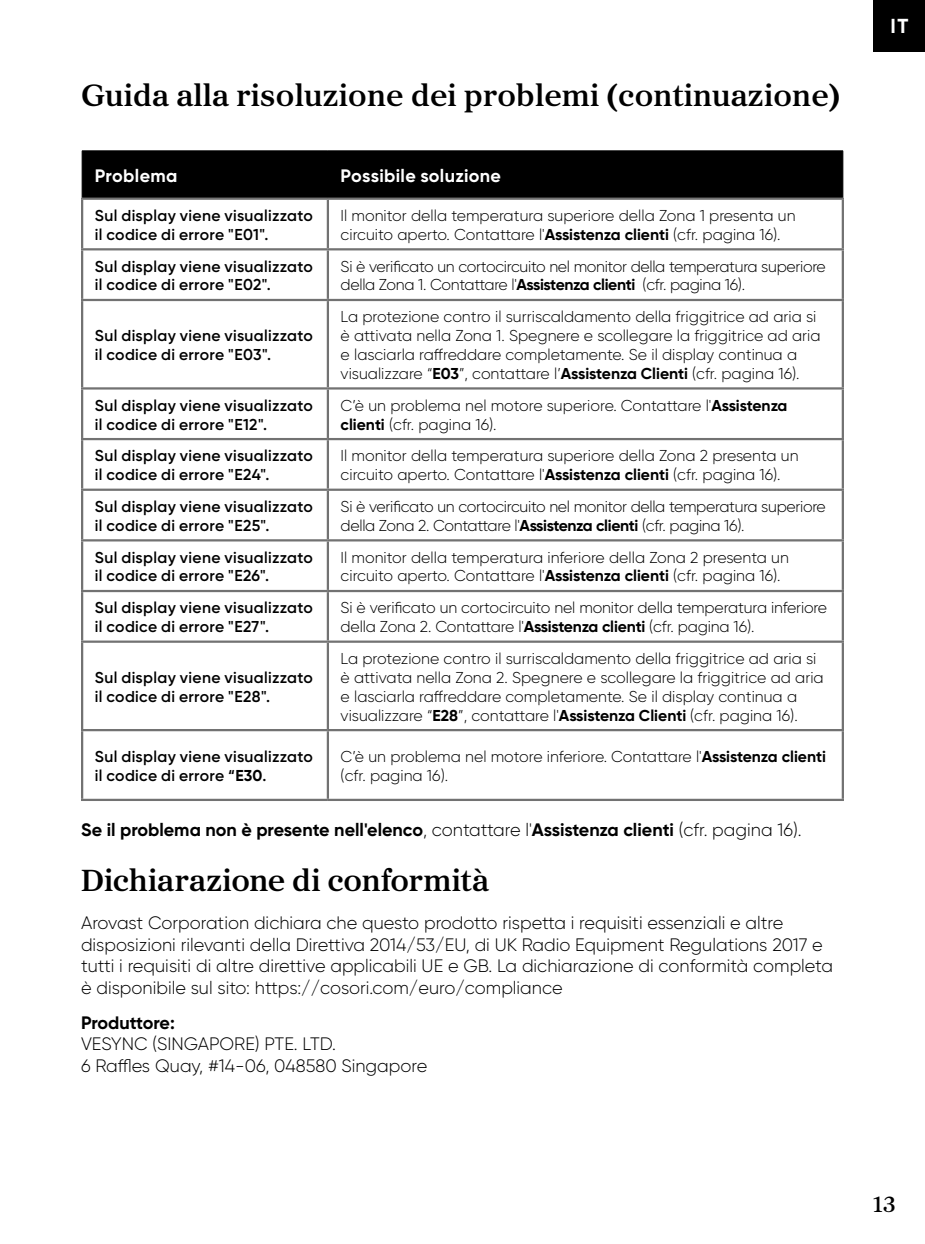
<style>
.page{position:relative;width:925px;height:1244px;background:#fff}
.page>*{position:absolute;margin:0;border:0;box-sizing:border-box;transform-origin:0 0}
.Section_Header{font:600 31.5px "Proxima Sera";letter-spacing:.01em;color:#000}
.t1{font:500 22.5px "Proxima Sera";color:#000}
.t2{font:700 20.25px "Gilroy";color:#fff}
.t3{font:300 18px/21.6px "Gilroy";color:#000}
.t4{font:700 18px "Gilroy";color:#000}
.t5{font:700 18px "Gilroy";letter-spacing:.015em;color:#fff}
.t6{font:300 15.75px/18.9px "Gilroy";color:#000}
.t7{font:600 15.75px/18.9px "Gilroy";letter-spacing:.02em;color:#000}
.t8{font:300 15.75px/18.9px "Gilroy";letter-spacing:-.02em;color:#000}
.s1{font-weight:700}
.s2{font-weight:300}
</style>
<div class="page">
<div style="left:874px;top:0;width:51px;height:51px;background:#000"></div>
<div style="left:83px;top:151px;width:759px;height:47px;background:#000"></div>
<hr style="left:82px;top:151px;width:1px;height:47px;background:#000">
<hr style="left:82px;top:150px;width:246px;height:1px;background:#000">
<hr style="left:328px;top:150px;width:515px;height:1px;background:#000">
<hr style="left:327px;top:151px;width:1px;height:47px;background:#000">
<hr style="left:842px;top:151px;width:1px;height:47px;background:#000">
<hr style="left:81px;top:299px;width:247px;height:2px;background:#727272">
<hr style="left:81px;top:387px;width:247px;height:2px;background:#727272">
<hr style="left:81px;top:539px;width:247px;height:2px;background:#727272">
<hr style="left:81px;top:590px;width:247px;height:2px;background:#727272">
<hr style="left:81px;top:640px;width:247px;height:3px;background:#727272">
<hr style="left:81px;top:729px;width:247px;height:2px;background:#727272">
<hr style="left:328px;top:299px;width:516px;height:2px;background:#727272">
<hr style="left:328px;top:387px;width:516px;height:2px;background:#727272">
<hr style="left:328px;top:539px;width:516px;height:2px;background:#727272">
<hr style="left:328px;top:590px;width:516px;height:2px;background:#727272">
<hr style="left:328px;top:640px;width:516px;height:3px;background:#727272">
<hr style="left:328px;top:729px;width:516px;height:2px;background:#727272">
<hr style="left:81px;top:198px;width:247px;height:2px;background:#727272">
<hr style="left:81px;top:200px;width:2px;height:48px;background:#727272">
<hr style="left:328px;top:198px;width:516px;height:2px;background:#727272">
<hr style="left:327px;top:200px;width:2px;height:48px;background:#727272">
<hr style="left:842px;top:200px;width:2px;height:48px;background:#727272">
<hr style="left:81px;top:248px;width:247px;height:2px;background:#727272">
<hr style="left:81px;top:250px;width:2px;height:49px;background:#727272">
<hr style="left:328px;top:248px;width:516px;height:2px;background:#727272">
<hr style="left:327px;top:250px;width:2px;height:49px;background:#727272">
<hr style="left:842px;top:250px;width:2px;height:49px;background:#727272">
<hr style="left:81px;top:301px;width:2px;height:86px;background:#727272">
<hr style="left:327px;top:301px;width:2px;height:86px;background:#727272">
<hr style="left:842px;top:301px;width:2px;height:86px;background:#727272">
<hr style="left:81px;top:389px;width:2px;height:49px;background:#727272">
<hr style="left:327px;top:389px;width:2px;height:49px;background:#727272">
<hr style="left:842px;top:389px;width:2px;height:49px;background:#727272">
<hr style="left:81px;top:438px;width:247px;height:2px;background:#727272">
<hr style="left:81px;top:440px;width:2px;height:48px;background:#727272">
<hr style="left:328px;top:438px;width:516px;height:2px;background:#727272">
<hr style="left:327px;top:440px;width:2px;height:48px;background:#727272">
<hr style="left:842px;top:440px;width:2px;height:48px;background:#727272">
<hr style="left:81px;top:488px;width:247px;height:3px;background:#727272">
<hr style="left:81px;top:491px;width:2px;height:48px;background:#727272">
<hr style="left:328px;top:488px;width:516px;height:3px;background:#727272">
<hr style="left:327px;top:491px;width:2px;height:48px;background:#727272">
<hr style="left:842px;top:491px;width:2px;height:48px;background:#727272">
<hr style="left:81px;top:541px;width:2px;height:49px;background:#727272">
<hr style="left:327px;top:541px;width:2px;height:49px;background:#727272">
<hr style="left:842px;top:541px;width:2px;height:49px;background:#727272">
<hr style="left:81px;top:592px;width:2px;height:48px;background:#727272">
<hr style="left:327px;top:592px;width:2px;height:48px;background:#727272">
<hr style="left:842px;top:592px;width:2px;height:48px;background:#727272">
<hr style="left:81px;top:643px;width:2px;height:86px;background:#727272">
<hr style="left:327px;top:643px;width:2px;height:86px;background:#727272">
<hr style="left:842px;top:643px;width:2px;height:86px;background:#727272">
<hr style="left:81px;top:731px;width:2px;height:68px;background:#727272">
<hr style="left:327px;top:731px;width:2px;height:68px;background:#727272">
<hr style="left:842px;top:731px;width:2px;height:68px;background:#727272">
<hr style="left:81px;top:799px;width:247px;height:2px;background:#727272">
<hr style="left:328px;top:799px;width:516px;height:2px;background:#727272">
<p class="Section_Header" style="left:81px;top:70px;width:760px">Guida alla risoluzione dei problemi (continuazione)</p>
<p class="t5" style="left:95px;top:164px;width:84px">Problema</p>
<p class="t5" style="left:341px;top:164px;width:162px">Possibile soluzione</p>
<p class="t7" style="left:95px;top:206px;width:219px">Sul display viene visualizzato il codice di errore "E01".</p>
<p class="t6" style="left:341px;top:206px;width:456px">Il monitor della temperatura superiore della Zona 1 presenta un circuito aperto. Contattare l'<span class="s1">Assistenza clienti</span> (cfr. pagina 16).</p>
<p class="t7" style="left:95px;top:256px;width:219px">Sul display viene visualizzato il codice di errore "E02".</p>
<p class="t8" style="left:341px;top:256px;width:487px">Si è verificato un cortocircuito nel monitor della temperatura superiore della Zona 1. Contattare l'<span class="s1">Assistenza clienti</span> (cfr. pagina 16).</p>
<p class="t7" style="left:95px;top:326px;width:219px">Sul display viene visualizzato il codice di errore "E03".</p>
<p class="t6" style="left:341px;top:307px;width:481px">La protezione contro il surriscaldamento della friggitrice ad aria si è attivata nella Zona 1. Spegnere e scollegare la friggitrice ad aria e lasciarla raffreddare completamente. Se il display continua a visualizzare “<span class="s1">E03</span>”, contattare l’<span class="s1">Assistenza Clienti</span> (cfr. pagina 16).</p>
<p class="t7" style="left:95px;top:395px;width:219px">Sul display viene visualizzato il codice di errore "E12".</p>
<p class="t6" style="left:341px;top:395px;width:448px">C’è un problema nel motore superiore. Contattare l'<span class="s1">Assistenza clienti</span> (cfr. pagina 16).</p>
<p class="t7" style="left:95px;top:446px;width:219px">Sul display viene visualizzato il codice di errore "E24".</p>
<p class="t6" style="left:341px;top:446px;width:459px">Il monitor della temperatura superiore della Zona 2 presenta un circuito aperto. Contattare l'<span class="s1">Assistenza clienti</span> (cfr. pagina 16).</p>
<p class="t7" style="left:95px;top:497px;width:219px">Sul display viene visualizzato il codice di errore "E25".</p>
<p class="t8" style="left:341px;top:497px;width:487px">Si è verificato un cortocircuito nel monitor della temperatura superiore della Zona 2. Contattare l'<span class="s1">Assistenza clienti</span> (cfr. pagina 16).</p>
<p class="t7" style="left:95px;top:547px;width:219px">Sul display viene visualizzato il codice di errore "E26".</p>
<p class="t6" style="left:341px;top:547px;width:450px">Il monitor della temperatura inferiore della Zona 2 presenta un circuito aperto. Contattare l'<span class="s1">Assistenza clienti</span> (cfr. pagina 16).</p>
<p class="t7" style="left:95px;top:598px;width:219px">Sul display viene visualizzato il codice di errore "E27".</p>
<p class="t6" style="left:341px;top:598px;width:488px">Si è verificato un cortocircuito nel monitor della temperatura inferiore della Zona 2. Contattare l'<span class="s1">Assistenza clienti</span> (cfr. pagina 16).</p>
<p class="t7" style="left:95px;top:668px;width:219px">Sul display viene visualizzato il codice di errore "E28".</p>
<p class="t6" style="left:341px;top:649px;width:484px">La protezione contro il surriscaldamento della friggitrice ad aria si è attivata nella Zona 2. Spegnere e scollegare la friggitrice ad aria e lasciarla raffreddare completamente. Se il display continua a visualizzare “<span class="s1">E28</span>”, contattare l'<span class="s1">Assistenza Clienti</span> (cfr. pagina 16).</p>
<p class="t7" style="left:95px;top:747px;width:219px">Sul display viene visualizzato il codice di errore “<span class="s1">E30</span>.</p>
<p class="t6" style="left:341px;top:747px;width:487px">C’è un problema nel motore inferiore. Contattare l'<span class="s1">Assistenza clienti </span>(cfr. pagina 16).</p>
<p class="t4" style="left:81px;top:818px;width:722px">Se il problema non è presente nell'elenco<span class="s2">, contattare l'</span>Assistenza clienti <span class="s2">(cfr. pagina 16).</span></p>
<p class="Section_Header" style="left:81px;top:855px;width:410px">Dichiarazione di conformità</p>
<p class="t3" style="left:81px;top:912px;width:753px">Arovast Corporation dichiara che questo prodotto rispetta i requisiti essenziali e altre disposizioni rilevanti della Direttiva 2014/53/EU, di UK Radio Equipment Regulations 2017 e tutti i requisiti di altre direttive applicabili UE e GB. La dichiarazione di conformità completa è disponibile sul sito: https://cosori.com/euro/compliance</p>
<p class="t4" style="left:81px;top:1011px;width:95px">Produttore:</p>
<p class="t3" style="left:81px;top:1033px;width:256px">VESYNC (SINGAPORE) PTE. LTD.</p>
<p class="t3" style="left:81px;top:1054px;width:348px">6 Raffles Quay, #14-06, 048580 Singapore</p>
<p class="t2" style="left:890px;top:13px;width:20px">IT</p>
<h2 class="t1" style="left:873px;top:1187px;width:24px">13</h2>
</div>
